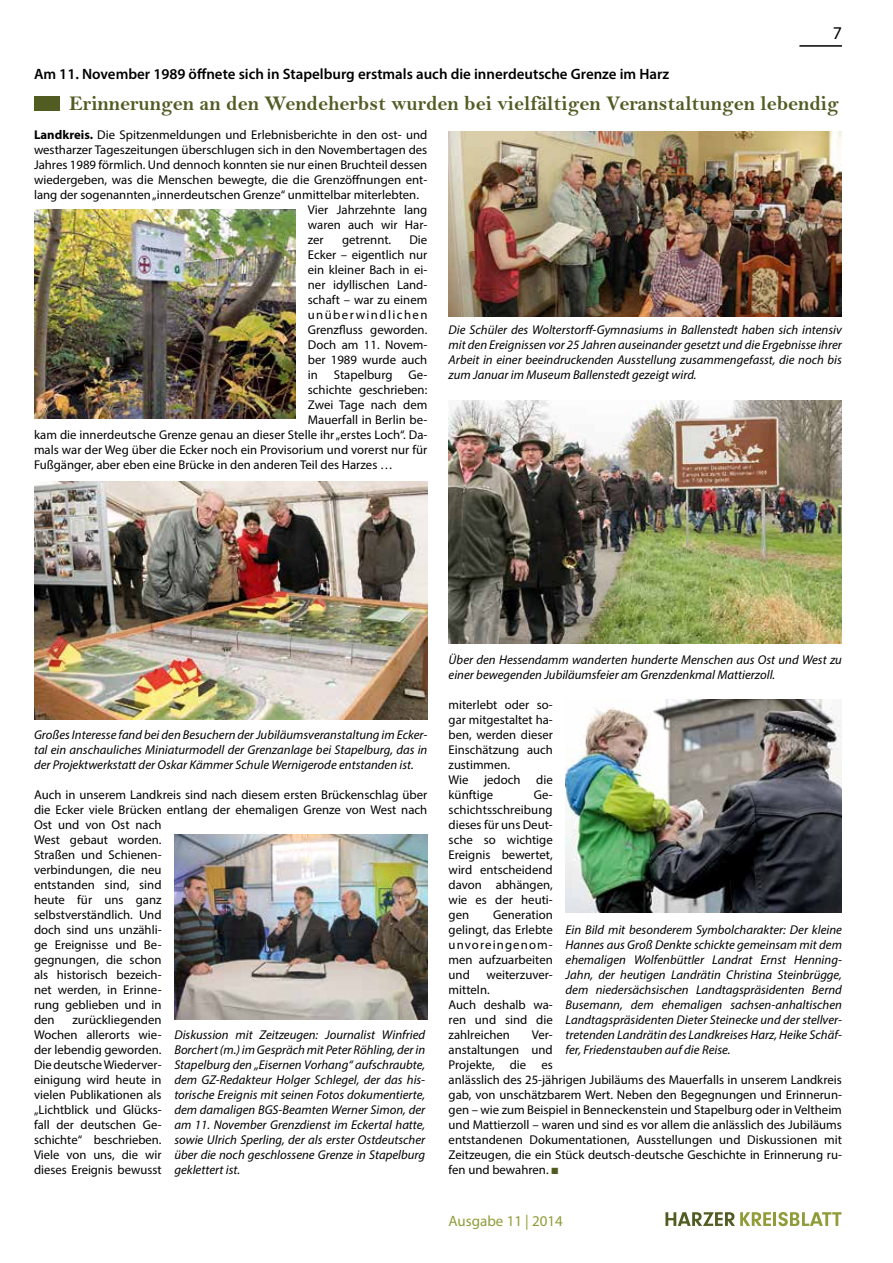
<style>
.page{position:relative;width:893px;height:1263px;background:#fff}
.page>*{position:absolute;margin:0;border:0;box-sizing:border-box;transform-origin:0 0}
.t1{font:21px "Bell MT Bold";color:#515c23}
.t2{font:18px "Myriad Pro";color:#000}
.t3{font:600 15px "Myriad Pro";color:#000}
.t4{font:15px "Myriad Pro";color:#909c38}
.t5{font:12.75px/15px "Myriad Pro";color:#000}
.t6{font:italic 12.75px/15px "Myriad Pro";color:#000;text-align:justify}
.t7{font:12.75px "Myriad Pro";letter-spacing:.11em;color:#000}
.s1{font-weight:700}
.s2{color:#515c23}
</style>
<div class="page">
<hr style="left:799px;top:45px;width:43px;height:2px;background:#000">
<svg style="left:665px;top:1212px;width:106px;height:14px"></svg>
<hr style="left:773px;top:1212px;width:3px;height:14px;background:#909c38">
<svg style="left:778px;top:1212px;width:63px;height:14px"></svg>
<div style="left:34px;top:96px;width:25px;height:15px;background:#515c23"></div>
<img style="left:34px;top:481px;width:393px;height:239px">
<img style="left:34px;top:209px;width:261px;height:209px">
<img style="left:174px;top:834px;width:253px;height:186px">
<img style="left:449px;top:132px;width:393px;height:184px">
<img style="left:449px;top:400px;width:393px;height:243px">
<img style="left:566px;top:700px;width:276px;height:212px">
<p class="t3" style="left:34px;top:64px;width:637px">Am 11. November 1989 öffnete sich in Stapelburg erstmals auch die innerdeutsche Grenze im Harz</p>
<h2 class="t2" style="left:833px;top:22px;width:11px">7</h2>
<h1 class="t1" style="left:69px;top:91px;width:771px">Erinnerungen an den Wendeherbst wurden bei vielfältigen Veranstaltungen lebendig</h1>
<p class="t5" style="left:34px;top:127px;width:395px"><span class="s1">Landkreis.</span> Die Spitzenmeldungen und Erlebnisberichte in den ost- und</p>
<p class="t5" style="left:34px;top:142px;width:395px">westharzer Tageszeitungen überschlugen sich in den Novembertagen des</p>
<p class="t5" style="left:34px;top:157px;width:395px">Jahres 1989 förmlich. Und dennoch konnten sie nur einen Bruchteil dessen</p>
<p class="t5" style="left:34px;top:172px;width:395px">wiedergeben, was die Menschen bewegte, die die Grenzöffnungen ent-</p>
<p class="t5" style="left:34px;top:187px;width:386px">lang der sogenannten „innerdeutschen Grenze“ unmittelbar miterlebten.</p>
<p class="t5" style="left:308px;top:202px;width:121px">Vier Jahrzehnte lang</p>
<p class="t5" style="left:308px;top:217px;width:121px">waren auch wir Har-</p>
<p class="t5" style="left:308px;top:232px;width:17px">zer</p>
<p class="t5" style="left:342px;top:232px;width:51px">getrennt.</p>
<p class="t5" style="left:409px;top:232px;width:19px">Die</p>
<p class="t5" style="left:308px;top:247px;width:121px">Ecker – eigentlich nur</p>
<p class="t5" style="left:308px;top:262px;width:121px">ein kleiner Bach in ei-</p>
<p class="t5" style="left:308px;top:277px;width:121px">ner idyllischen Land-</p>
<p class="t5" style="left:308px;top:292px;width:121px">schaft – war zu einem</p>
<p class="t7" style="left:308px;top:307px;width:121px">unüberwindlichen</p>
<p class="t5" style="left:308px;top:322px;width:121px">Grenzfluss geworden.</p>
<p class="t5" style="left:308px;top:337px;width:121px">Doch am 11. Novem-</p>
<p class="t5" style="left:308px;top:352px;width:121px">ber 1989 wurde auch</p>
<p class="t5" style="left:308px;top:367px;width:121px">in Stapelburg Ge-</p>
<p class="t5" style="left:308px;top:382px;width:121px">schichte geschrieben:</p>
<p class="t5" style="left:308px;top:397px;width:121px">Zwei Tage nach dem</p>
<p class="t5" style="left:308px;top:412px;width:121px">Mauerfall in Berlin be-</p>
<p class="t5" style="left:34px;top:427px;width:395px">kam die innerdeutsche Grenze genau an dieser Stelle ihr „erstes Loch“. Da-</p>
<p class="t5" style="left:34px;top:442px;width:395px">mals war der Weg über die Ecker noch ein Provisorium und vorerst nur für</p>
<p class="t5" style="left:34px;top:457px;width:360px">Fußgänger, aber eben eine Brücke in den anderen Teil des Harzes …</p>
<p class="t6" style="left:449px;top:322px;width:395px">Die Schüler des Wolterstorff-Gymnasiums in Ballenstedt haben sich intensiv mit den Ereignissen vor 25 Jahren auseinander gesetzt und die Ergebnisse ihrer Arbeit in einer beeindruckenden Ausstellung zusammengefasst, die noch bis zum Januar im Museum Ballenstedt gezeigt wird.</p>
<p class="t6" style="left:34px;top:727px;width:395px">Großes Interesse fand bei den Besuchern der Jubiläumsveranstaltung im Ecker&shy;tal ein anschauliches Miniaturmodell der Grenzanlage bei Stapelburg, das in der Projektwerkstatt der Oskar Kämmer Schule Wernigerode entstanden ist.</p>
<p class="t5" style="left:34px;top:787px;width:395px">Auch in unserem Landkreis sind nach diesem ersten Brückenschlag über die Ecker viele Brücken entlang der ehemaligen Grenze von West nach<br>Ost und von Ost nach<br>West gebaut worden.<br>Straßen und Schienen-<br>verbindungen, die neu<br>entstanden sind, sind<br>heute für uns ganz<br>selbstverständlich. Und<br>doch sind uns unzähli-<br>ge Ereignisse und Be-<br>gegnungen, die schon<br>als historisch bezeich-<br>net werden, in Erinne-<br>rung geblieben und in<br>den</p>
<p class="t5" style="left:34px;top:1012px;width:129px;text-align:justify;text-indent:38px">zurückliegenden Wochen allerorts wie&shy;der lebendig geworden.<br>Die deutsche Wiederver&shy;einigung wird heute in vielen Publikationen als „Lichtblick und Glücks&shy;fall der deutschen Ge&shy;schichte“ beschrieben.<br>Viele von uns, die wir dieses Ereignis bewusst</p>
<p class="t6" style="left:174px;top:1027px;width:252px">Diskussion mit Zeitzeugen: Journalist Winfried Borchert (m.) im Gespräch mit Peter Röhling, der in Stapelburg den „Eisernen Vorhang“ aufschraubte, dem GZ-Redakteur Holger Schlegel, der das his&shy;torische Ereignis mit seinen Fotos dokumentierte, dem damaligen BGS-Beamten Werner Simon, der am 11. November Grenzdienst im Eckertal hatte, sowie Ulrich Sperling, der als erster Ostdeutscher über die noch geschlossene Grenze in Stapelburg geklettert ist.</p>
<p class="t6" style="left:449px;top:652px;width:395px">Über den Hessendamm wanderten hunderte Menschen aus Ost und West zu einer bewegenden Jubiläumsfeier am Grenzdenkmal Mattierzoll.</p>
<p class="t5" style="left:449px;top:697px;width:106px">miterlebt oder so&shy;gar mitgestaltet ha&shy;ben, werden dieser<br>Einschätzung auch zustimmen.<br>Wie jedoch die künftige</p>
<p class="t5" style="left:449px;top:787px;width:106px;text-align:justify;text-indent:85px">Ge&shy;schichtsschreibung dieses für uns Deut&shy;sche so wichtige Ereignis bewertet, wird entscheidend davon abhängen, wie es der heuti&shy;gen</p>
<p class="t5" style="left:449px;top:907px;width:106px;text-align:justify;text-indent:45px">Generation gelingt, das Erlebte unvoreingenom&shy;men aufzuarbeiten und</p>
<p class="t6" style="left:566px;top:922px;width:278px">Ein Bild mit besonderem Symbolcharakter: Der kleine Hannes aus Groß Denkte schickte gemeinsam mit dem ehemaligen Wolfenbüttler Landrat Ernst Henning-Jahn, der heutigen Landrätin Christina Steinbrügge, dem niedersächsischen Landtagspräsidenten Bernd Busemann, dem ehemaligen sachsen-anhaltischen Landtagspräsidenten Dieter Steinecke und der stellver&shy;tretenden Landrätin des Landkreises Harz, Heike Schäf&shy;fer, Friedenstauben auf die Reise.</p>
<p class="t5" style="left:449px;top:967px;width:106px;text-indent:38px">weiterzuver&shy;mitteln.<br>Auch deshalb wa&shy;ren und sind die zahlreichen</p>
<p class="t5" style="left:449px;top:1027px;width:395px;text-indent:83px">Ver-<br>anstaltungen und<br>Projekte, die es<br>anlässlich des 25-jährigen Jubiläums des Mauerfalls in unserem Landkreis gab, von unschätzbarem Wert. Neben den Begegnungen und Erinnerun&shy;gen – wie zum Beispiel in Benneckenstein und Stapelburg oder in Veltheim und Mattierzoll – waren und sind es vor allem die anlässlich des Jubiläums entstandenen Dokumentationen, Ausstellungen und Diskussionen mit Zeitzeugen, die ein Stück deutsch-deutsche Geschichte in Erinnerung ru&shy;fen und bewahren. <span class="s2">■</span></p>
<p class="t4" style="left:449px;top:1211px;width:116px">Ausgabe 11 | 2014</p>
</div>
